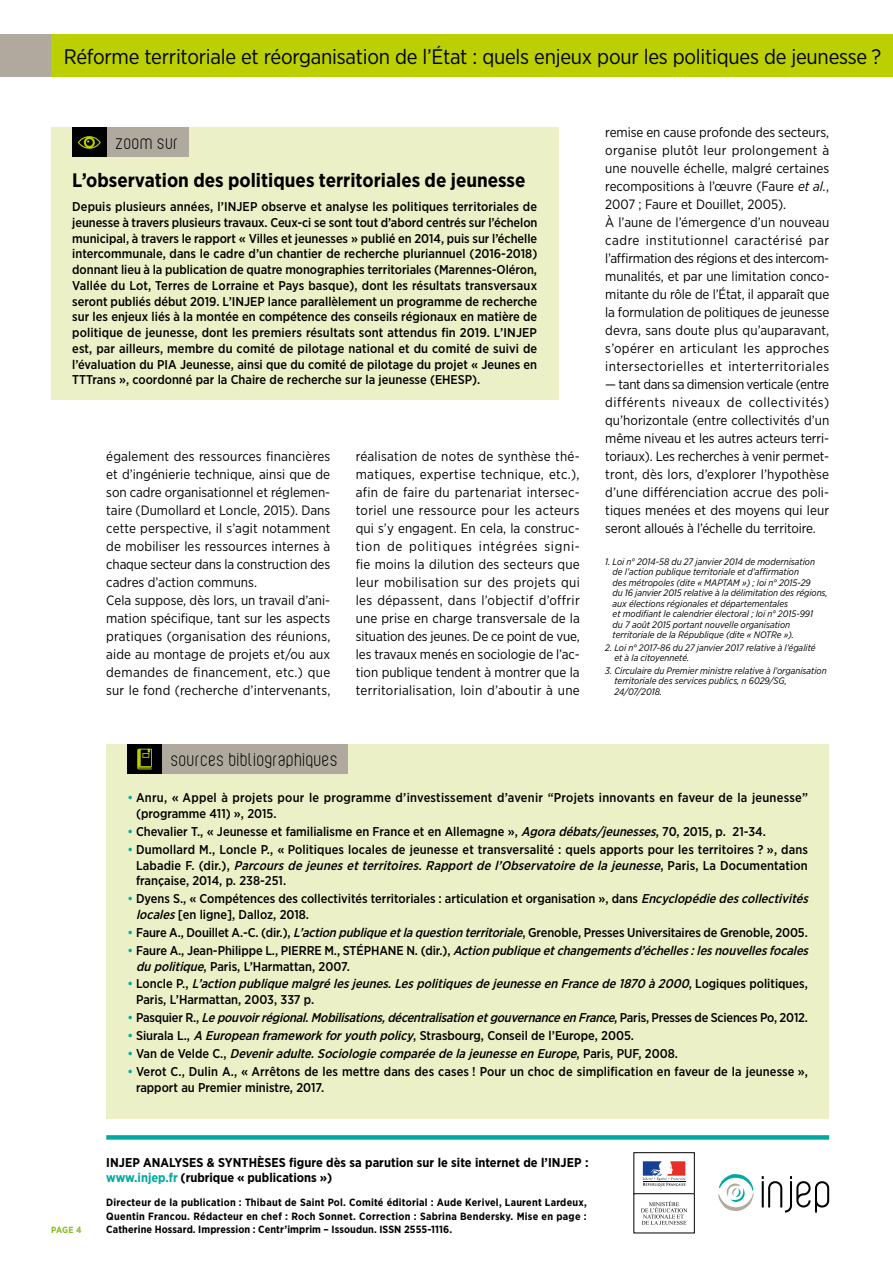
<style>
.page{position:relative;width:893px;height:1263px;background:#fff}
.page>*{position:absolute;margin:0;border:0;box-sizing:border-box;transform-origin:0 0}
.t1{font:21px "Gotham Narrow";letter-spacing:-.01em;color:#000}
.t2{font:700 19.5px "Gotham Narrow";color:#000}
.t3{font:18px "Violette";letter-spacing:.03em;color:#000}
.t4{font:13.5px/18px "Gotham Narrow";color:#000}
.t5{font:500 12.75px/15.8px "Gotham Narrow";color:#000}
.t6{font:italic 500 12.75px/15.8px "Gotham Narrow";color:#000}
.t7{font:500 12.75px/15.8px "Gotham Narrow";letter-spacing:.02em;color:#000}
.t8{font:700 12.75px/15px "Gotham Narrow";letter-spacing:.005em;color:#000}
.t9{font:700 10.5px/13.5px "Gotham Narrow";letter-spacing:.01em;color:#000;text-align:justify}
.t10{font:italic 9.3px/10.5px "Gotham Narrow";color:#000}
.t11{font:700 9px "Gotham Narrow";color:#89bd24}
.s1{font-style:italic}
.s2{color:#00aaa1}
.s3{font-style:normal;color:#00aaa1}
.s4{font-style:normal}
</style>
<div class="page">
<div style="left:0;top:34px;width:51px;height:43px;background:#b0aa9e"></div>
<svg style="left:762px;top:1176px;width:67px;height:36px"></svg>
<svg style="left:718px;top:1174px;width:36px;height:37px"></svg>
<div style="left:106px;top:1135px;width:723px;height:5px;background:#00aaa1"></div>
<div style="left:634px;top:1152px;width:61px;height:42px;border:1px solid #000"></div>
<svg style="left:643px;top:1161px;width:42px;height:25px"></svg>
<hr style="left:643px;top:1181px;width:42px;height:1px;background:#000">
<div style="left:634px;top:1193px;width:61px;height:40px;border:1px solid #000"></div>
<svg style="left:641px;top:1201px;width:46px;height:24px"></svg>
<div style="left:51px;top:34px;width:842px;height:43px;background:#bccf00"></div>
<div style="left:106px;top:744px;width:723px;height:374px;background:#ecf0c6"></div>
<div style="left:162px;top:744px;width:186px;height:30px;background:#b0aa9e"></div>
<div style="left:128px;top:744px;width:34px;height:30px;background:#000"></div>
<svg style="left:137px;top:749px;width:15px;height:20px"></svg>
<div style="left:51px;top:128px;width:507px;height:272px;background:#ecf0c6"></div>
<div style="left:106px;top:128px;width:83px;height:29px;background:#b0aa9e"></div>
<div style="left:72px;top:128px;width:34px;height:29px;background:#000"></div>
<svg style="left:78px;top:136px;width:23px;height:13px"></svg>
<h1 class="t1" style="left:64px;top:43px;width:819px">Réforme territoriale et réorganisation de l’État : quels enjeux pour les politiques de jeunesse ?</h1>
<h3 class="t3" style="left:116px;top:133px;width:64px">zoom sur</h3>
<h2 class="t2" style="left:72px;top:167px;width:455px">L’observation des politiques territoriales de jeunesse</h2>
<p class="t5" style="left:72px;top:199px;width:467px;text-align:justify">Depuis plusieurs années, l’INJEP observe et analyse les politiques territoriales de jeunesse à travers plusieurs travaux. Ceux-ci se sont tout d’abord centrés sur l’échelon municipal, à travers le rapport « Villes et jeunesses » publié en 2014, puis sur l’échelle intercommunale, dans le cadre d’un chantier de recherche pluriannuel (2016-2018) donnant lieu à la publication de quatre monographies territoriales (Marennes-Oléron, Vallée du Lot, Terres de Lorraine et Pays basque), dont les résultats transversaux seront publiés début 2019. L’INJEP lance parallèlement un programme de recherche sur les enjeux liés à la montée en compétence des conseils régionaux en matière de politique de jeunesse, dont les premiers résultats sont attendus fin 2019. L’INJEP est, par ailleurs, membre du comité de pilotage national et du comité de suivi de l’évaluation du PIA Jeunesse, ainsi que du comité de pilotage du projet « Jeunes en TTTrans », coordonné par la Chaire de recherche sur la jeunesse (EHESP).</p>
<p class="t4" style="left:106px;top:447px;width:226px">également des ressources financières et d’ingénierie technique, ainsi que de son cadre organisationnel et réglemen&shy;taire (Dumollard et Loncle, 2015). Dans cette perspective, il s’agit notamment de mobiliser les ressources internes à chaque secteur dans la construction des cadres d’action communs.<br>Cela suppose, dès lors, un travail d’ani&shy;mation spécifique, tant sur les aspects pratiques (organisation des réunions, aide au montage de projets et/ou aux demandes de financement, etc.) que sur le fond (recherche d’intervenants,</p>
<p class="t4" style="left:356px;top:447px;width:226px;text-align:justify">réalisation de notes de synthèse thé&shy;matiques, expertise technique, etc.), afin de faire du partenariat intersec&shy;toriel une ressource pour les acteurs qui s’y engagent. En cela, la construc&shy;tion de politiques intégrées signi&shy;fie moins la dilution des secteurs que leur mobilisation sur des projets qui les dépassent, dans l’objectif d’offrir une prise en charge transversale de la situation des jeunes. De ce point de vue, les travaux menés en sociologie de l’ac&shy;tion publique tendent à montrer que la territorialisation, loin d’aboutir à une</p>
<p class="t4" style="left:605px;top:123px;width:226px">remise en cause profonde des secteurs, organise plutôt leur prolongement à une nouvelle échelle, malgré certaines recompositions à l’œuvre (Faure <span class="s1">et al.</span>, 2007 ; Faure et Douillet, 2005).<br>À l’aune de l’émergence d’un nouveau cadre institutionnel caractérisé par l’affirmation des régions et des intercom&shy;munalités, et par une limitation conco&shy;mitante du rôle de l’État, il apparaît que la formulation de politiques de jeunesse devra, sans doute plus qu’auparavant, s’opérer en articulant les approches intersectorielles et interterritoriales</p>
<p class="t4" style="left:605px;top:375px;width:226px;text-align:justify">— tant dans sa dimension verticale (entre différents niveaux de collectivités) qu’horizontale (entre collectivités d’un même niveau et les autres acteurs terri&shy;toriaux). Les recherches à venir permet&shy;tront, dès lors, d’explorer l’hypothèse d’une différenciation accrue des poli&shy;tiques menées et des moyens qui leur seront alloués à l’échelle du territoire.</p>
<p class="t10" style="left:613px;top:556px;width:217px;text-indent:-7px">1. Loi n° 2014-58 du 27 janvier 2014 de modernisation<br>de l’action publique territoriale et d’affirmation<br>des métropoles (dite « MAPTAM ») ; loi n° 2015-29<br>du 16 janvier 2015 relative à la délimitation des régions, aux élections régionales et départementales<br>et modifiant le calendrier électoral ; loi n° 2015-991<br>du 7 août 2015 portant nouvelle organisation territoriale de la République (dite « NOTRe »).</p>
<p class="t10" style="left:614px;top:642px;width:203px;text-indent:-9px">2. Loi n° 2017-86 du 27 janvier 2017 relative à l’égalité et à la citoyenneté.</p>
<p class="t10" style="left:614px;top:665px;width:214px;text-indent:-9px">3. Circulaire du Premier ministre relative à l’organisation territoriale des services publics, n 6029/SG,<br>24/07/2018.</p>
<p class="t11" style="left:51px;top:1224px;width:32px">PAGE 4</p>
<h3 class="t3" style="left:171px;top:749px;width:168px">sources bibliographiques</h3>
<p class="t7" style="left:136px;top:790px;width:673px;text-indent:-9px"><span class="s2">•</span> Anru, « Appel à projets pour le programme d’investissement d’avenir “Projets innovants en faveur de la jeunesse” (programme 411) », 2015.</p>
<p class="t5" style="left:128px;top:823px;width:640px"><span class="s2">•</span> Chevalier T., « Jeunesse et familialisme en France et en Allemagne », <span class="s1">Agoradébats/jeunesses</span>, 70, 2015, p. 21-34.</p>
<p class="t5" style="left:136px;top:841px;width:673px;text-align:justify;text-indent:-9px"><span class="s2">•</span> Dumollard M., Loncle P., « Politiques locales de jeunesse et transversalité : quels apports pour les territoires ? », dans L a b a d i e F . ( d i r . ) , <span class="s1">Parcoursde jeunesetterritoires.Rapportde l’Observatoire de lajeunesse</span>, P a r i s , L a D o c u m e n t a t i o n française, 2014, p. 238-251.</p>
<p class="t5" style="left:136px;top:891px;width:677px;text-indent:-9px"><span class="s2">•</span> Dyens S., « Compétences des collectivités territoriales : articulation et organisation », dans <span class="s1">Encyclopédiedescollectivités locales</span>[en ligne], Dalloz, 2018.</p>
<p class="t5" style="left:128px;top:924px;width:682px"><span class="s2">•</span> Faure A., Douillet A.-C. (dir.), <span class="s1">L’actionpubliqueetlaquestionterritoriale</span>, Grenoble, Presses Universitaires de Grenoble, 2005.</p>
<p class="t5" style="left:136px;top:942px;width:677px;text-indent:-9px"><span class="s2">•</span> F a u r e A . , J e a n - P h i l i p p e L . , P I E R R E M . , S T É P H A N E N . ( d i r. ) , <span class="s1">Actionpubliqueetchangementsd’échelles:lesnouvellesfocales dupolitique</span>, Paris, L’Harmattan, 2007.</p>
<p class="t6" style="left:136px;top:976px;width:673px;text-indent:-9px"><span class="s3">•</span> <span class="s4">L o n c l e P. ,</span> L’actionpubliquemalgrélesjeunes.LespolitiquesdejeunesseenFrancede1870 à2000<span class="s4">, L o g i q u e s p o l i t i q u e s ,<br>Paris, L’Harmattan, 2003, 337 p.</span></p>
<p class="t6" style="left:128px;top:1009px;width:682px"><span class="s3">•</span> <span class="s4">P a s q u i e r R . ,</span> Lepouvoirrégional.Mobilisations,décentralisationetgouvernanceenFrance<span class="s4">, P a r i s , P r e s s e s d e S c i e n c e s P o , 2 0 1 2 .</span></p>
<p class="t5" style="left:128px;top:1027px;width:508px"><span class="s2">•</span> Siurala L., <span class="s1">A Europeanframeworkforyouthpolicy</span>, Strasbourg, Conseil de l’Europe, 2005.</p>
<p class="t6" style="left:128px;top:1045px;width:552px"><span class="s3">•</span> <span class="s4">V a n d e V e l d e C . ,</span> Deveniradulte.SociologiecomparéedelajeunesseenEurope<span class="s4">, P a r i s , P U F, 2 0 0 8 .</span></p>
<p class="t5" style="left:136px;top:1063px;width:673px;text-indent:-9px"><span class="s2">•</span> Verot C., Dulin A., « Arrêtons de les mettre dans des cases ! Pour un choc de simplification en faveur de la jeunesse », rapport au Premier ministre, 2017.</p>
<p class="t8" style="left:106px;top:1155px;width:484px">INJEP ANALYSES &amp; SYNTHÈSES figure dès sa parution sur le site internet de l’INJEP : <span class="s2">www.injep.fr</span> (rubrique « publications »)</p>
<p class="t9" style="left:106px;top:1196px;width:482px">Directeur de la publication : Thibaut de Saint Pol. Comité éditorial : Aude Kerivel, Laurent Lardeux, Quentin Francou. Rédacteur en chef : Roch Sonnet. Correction : Sabrina Bendersky. Mise en page :<br>Catherine Hossard. Impression : Centr’imprim – Issoudun. ISSN 2555-1116.</p>
</div>
